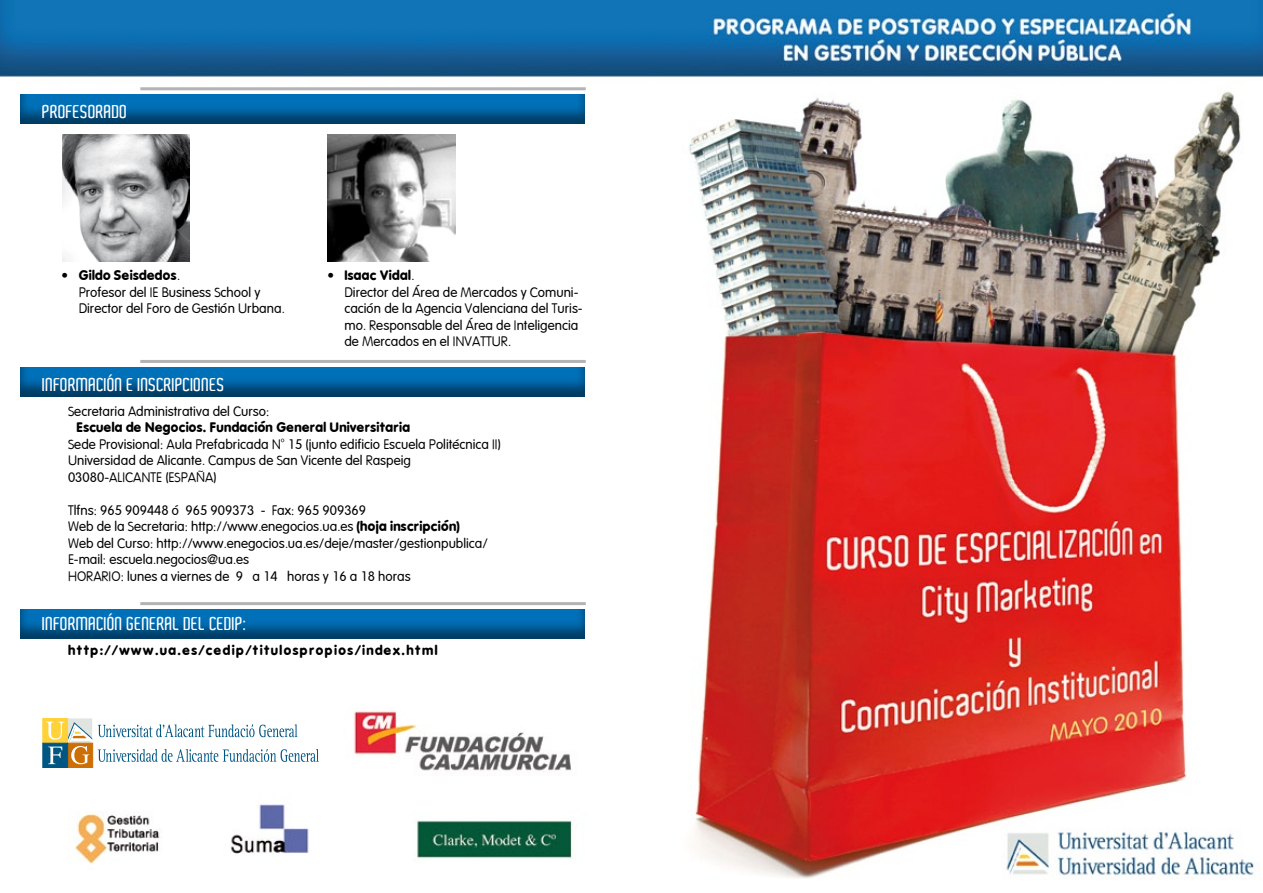
<style>
.page{position:relative;width:1263px;height:893px;background:#fff}
.page>*{position:absolute;margin:0;border:0;box-sizing:border-box;transform-origin:0 0}
.t1{font:600 18px "Aldo";color:#fff}
.t2{font:13.5px/16.5px "Vagabond";color:#000}
.t3{font:700 13.5px "Vagabond";letter-spacing:.08em;color:#000}
.t4{font:700 13.5px "Vagabond";color:#000}
.s1{font-weight:700}
</style>
<div class="page">
<img style="left:0;top:0;width:1263px;height:879px">
<img style="left:62px;top:134px;width:128px;height:128px">
<img style="left:328px;top:134px;width:127px;height:128px">
<div style="left:16px;top:84px;width:572px;height:42px;background:#000;opacity:.47"></div>
<div style="left:21px;top:366px;width:567px;height:33px;background:#000;opacity:.47"></div>
<div style="left:21px;top:608px;width:567px;height:33px;background:#000;opacity:.47"></div>
<hr style="left:140px;top:87px;width:446px;height:3px;background:#b1b3b4">
<hr style="left:140px;top:360px;width:446px;height:3px;background:#b1b3b4">
<hr style="left:140px;top:602px;width:446px;height:3px;background:#b1b3b4">
<div style="left:67px;top:718px;width:25px;height:25px;background:#e0e5e1"></div>
<svg style="left:43px;top:718px;width:25px;height:25px"></svg>
<div style="left:68px;top:743px;width:25px;height:25px;background:#ce6f05;border:1px solid #ce6f05"></div>
<div style="left:43px;top:743px;width:25px;height:25px;background:#005682"></div>
<svg style="left:46px;top:722px;width:46px;height:42px"></svg>
<svg style="left:98px;top:724px;width:199px;height:13px"></svg>
<svg style="left:98px;top:749px;width:221px;height:13px"></svg>
<h1 class="t1" style="left:43px;top:102px;width:87px">PROFESORADO</h1>
<p class="t2" style="left:79px;top:267px;width:207px;text-indent:-17px">• <span class="s1">Gildo Seisdedos</span>.<br>Profesor del IE Business School y<br>Director del Foro de Gestión Urbana.</p>
<p class="t2" style="left:344px;top:267px;width:240px;text-indent:-17px">• <span class="s1">Isaac Vidal</span>.<br>Director del Área de Mercados y Comuni&shy;cación de la Agencia Valenciana del Turis&shy;mo. Responsable del Área de Inteligencia de Mercados en el INVATTUR.</p>
<h1 class="t1" style="left:43px;top:374px;width:184px">INFORMACIÓN E INSCRIPCIONES</h1>
<p class="t2" style="left:68px;top:402px;width:203px">Secretaria Administrativa del Curso:</p>
<p class="t4" style="left:77px;top:418px;width:335px">Escuela de Negocios. Fundación General Universitaria</p>
<p class="t2" style="left:68px;top:435px;width:434px">Sede Provisional: Aula Prefabricada Nº 15 (junto edificio Escuela Politécnica II)<br>Universidad de Alicante. Campus de San Vicente del Raspeig<br>03080-ALICANTE (ESPAÑA)</p>
<p class="t2" style="left:68px;top:501px;width:421px">Tlfns: 965 909448 ó 965 909373 - Fax: 965 909369<br>Web de la Secretaria: http://www.enegocios.ua.es <span class="s1">(hoja inscripción)<br></span>Web del Curso: http://www.enegocios.ua.es/deje/master/gestionpublica/ E-mail: escuela.negocios@ua.es<br>HORARIO: lunes a viernes de 9 a 14 horas y 16 a 18 horas</p>
<h1 class="t1" style="left:43px;top:614px;width:206px">INFORMACIÓN GENERAL DEL CEDIP:</h1>
<p class="t3" style="left:68px;top:641px;width:371px">http://www.ua.es/cedip/titulospropios/index.html</p>
</div>
